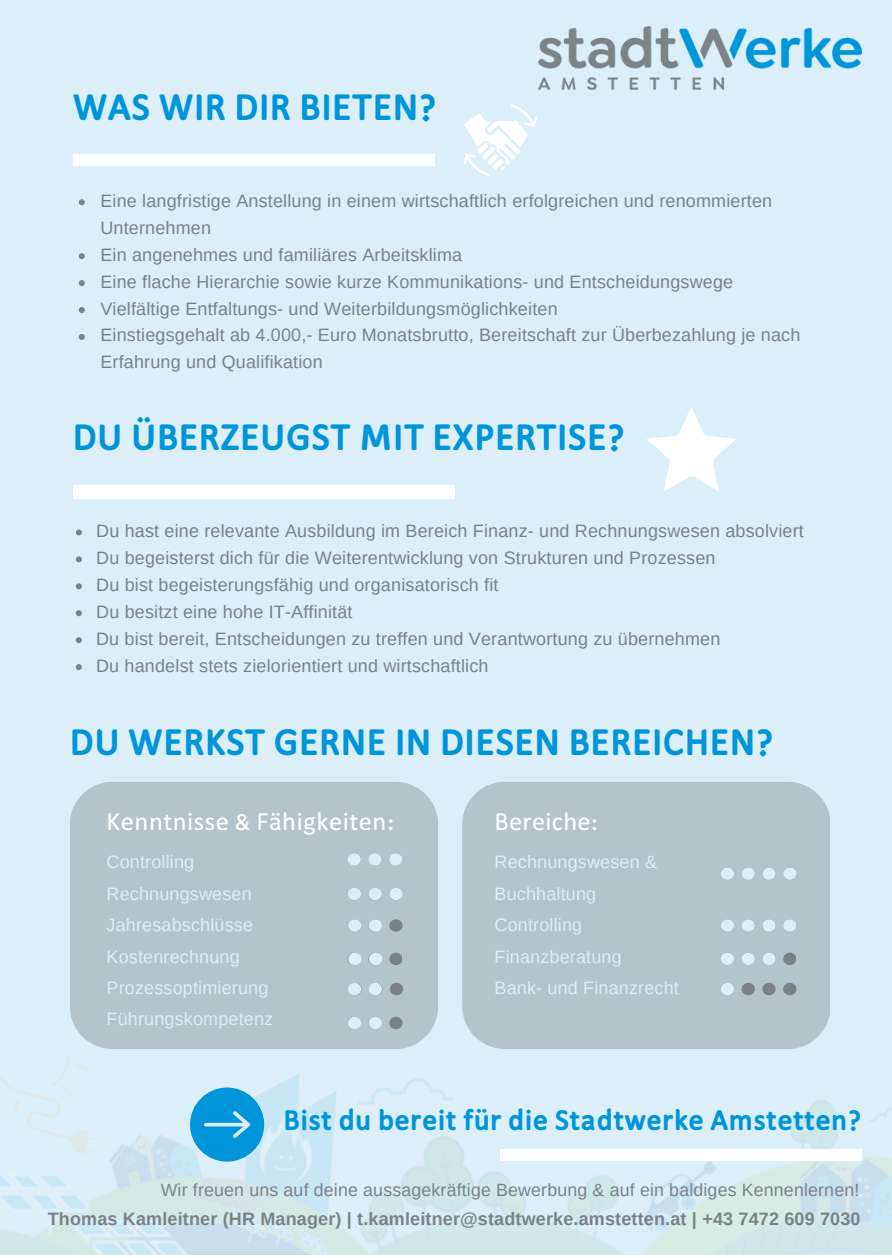
<style>
.page{position:relative;width:892px;height:1258px;background:#fff}
.page>*{position:absolute;margin:0;border:0;box-sizing:border-box;transform-origin:0 0}
.t1{font:700 39px "HS Gold";letter-spacing:.01em;color:#0095db}
.t2{font:700 30px "HS Gold";letter-spacing:.01em;color:#0095db}
.t3{font:27px "HS Gold";letter-spacing:.02em;color:#fff}
.t4{font:18px/27px "Arimo";letter-spacing:.01em;color:#7b8286}
.t5{font:18px/31.5px "Arimo";letter-spacing:.01em;color:#dceff9}
.t6{font:700 18px "Arimo";letter-spacing:.01em;color:#7b8286}
.t7{font:17.7px "Arimo";letter-spacing:.01em;color:#7b8286}
</style>
<div class="page">
<div style="left:0;top:0;width:891px;height:1255px;background:#dceff9"></div>
<img style="left:0;top:1057px;width:891px;height:198px">
<div style="left:73px;top:485px;width:381px;height:13px;background:#fff"></div>
<div style="left:73px;top:155px;width:361px;height:11px;background:#fff"></div>
<img style="left:538px;top:26px;width:323px;height:63px">
<svg style="left:190px;top:1087px;width:74px;height:74px"></svg>
<div style="left:499px;top:1149px;width:362px;height:11px;background:#fff"></div>
<div style="left:70px;top:782px;width:367px;height:267px;background:#b5c3cb"></div>
<div style="left:462px;top:782px;width:367px;height:267px;background:#b5c3cb"></div>
<svg style="left:389px;top:919px;width:13px;height:13px"></svg>
<svg style="left:389px;top:953px;width:13px;height:12px"></svg>
<svg style="left:390px;top:983px;width:13px;height:12px"></svg>
<svg style="left:389px;top:1017px;width:13px;height:12px"></svg>
<svg style="left:783px;top:953px;width:12px;height:12px"></svg>
<svg style="left:741px;top:983px;width:13px;height:12px"></svg>
<svg style="left:762px;top:983px;width:13px;height:12px"></svg>
<svg style="left:783px;top:983px;width:13px;height:12px"></svg>
<svg style="left:720px;top:983px;width:14px;height:12px"></svg>
<svg style="left:720px;top:953px;width:14px;height:12px"></svg>
<svg style="left:741px;top:953px;width:13px;height:12px"></svg>
<svg style="left:762px;top:953px;width:13px;height:12px"></svg>
<svg style="left:720px;top:919px;width:14px;height:13px"></svg>
<svg style="left:741px;top:919px;width:13px;height:13px"></svg>
<svg style="left:762px;top:919px;width:13px;height:13px"></svg>
<svg style="left:783px;top:919px;width:13px;height:13px"></svg>
<svg style="left:720px;top:867px;width:14px;height:13px"></svg>
<svg style="left:741px;top:867px;width:13px;height:13px"></svg>
<svg style="left:762px;top:867px;width:13px;height:13px"></svg>
<svg style="left:783px;top:867px;width:13px;height:13px"></svg>
<svg style="left:347px;top:853px;width:14px;height:12px"></svg>
<svg style="left:368px;top:853px;width:13px;height:12px"></svg>
<svg style="left:389px;top:853px;width:13px;height:12px"></svg>
<svg style="left:347px;top:888px;width:14px;height:12px"></svg>
<svg style="left:368px;top:888px;width:14px;height:12px"></svg>
<svg style="left:389px;top:888px;width:13px;height:12px"></svg>
<svg style="left:348px;top:919px;width:13px;height:13px"></svg>
<svg style="left:368px;top:919px;width:14px;height:13px"></svg>
<svg style="left:347px;top:953px;width:14px;height:12px"></svg>
<svg style="left:368px;top:953px;width:14px;height:12px"></svg>
<svg style="left:348px;top:983px;width:13px;height:12px"></svg>
<svg style="left:368px;top:983px;width:14px;height:12px"></svg>
<svg style="left:347px;top:1017px;width:14px;height:12px"></svg>
<svg style="left:368px;top:1017px;width:14px;height:12px"></svg>
<svg style="left:647px;top:407px;width:89px;height:84px"></svg>
<svg style="left:463px;top:104px;width:74px;height:72px"></svg>
<svg style="left:76px;top:529px;width:6px;height:6px"></svg>
<svg style="left:76px;top:556px;width:6px;height:6px"></svg>
<svg style="left:76px;top:583px;width:6px;height:6px"></svg>
<svg style="left:76px;top:610px;width:6px;height:6px"></svg>
<svg style="left:76px;top:637px;width:6px;height:6px"></svg>
<svg style="left:76px;top:664px;width:6px;height:6px"></svg>
<svg style="left:79px;top:199px;width:6px;height:6px"></svg>
<svg style="left:79px;top:253px;width:6px;height:6px"></svg>
<svg style="left:79px;top:280px;width:6px;height:6px"></svg>
<svg style="left:79px;top:307px;width:6px;height:6px"></svg>
<svg style="left:79px;top:334px;width:6px;height:6px"></svg>
<h1 class="t1" style="left:73px;top:90px;width:365px">WAS WIR DIR BIETEN?</h1>
<p class="t4" style="left:100px;top:187px;width:701px">Eine langfristige Anstellung in einem wirtschaftlich erfolgreichen und renommierten Unternehmen<br>Ein angenehmes und familiäres Arbeitsklima<br>Eine flache Hierarchie sowie kurze Kommunikations- und Entscheidungswege Vielfältige Entfaltungs- und Weiterbildungsmöglichkeiten<br>Einstiegsgehalt ab 4.000,- Euro Monatsbrutto, Bereitschaft zur Überbezahlung je nach Erfahrung und Qualifikation</p>
<h1 class="t1" style="left:73px;top:421px;width:553px">DU ÜBERZEUGST MIT EXPERTISE?</h1>
<p class="t4" style="left:96px;top:517px;width:709px">Du hast eine relevante Ausbildung im Bereich Finanz- und Rechnungswesen absolviert Du begeisterst dich für die Weiterentwicklung von Strukturen und Prozessen<br>Du bist begeisterungsfähig und organisatorisch fit<br>Du besitzt eine hohe IT-Affinität<br>Du bist bereit, Entscheidungen zu treffen und Verantwortung zu übernehmen<br>Du handelst stets zielorientiert und wirtschaftlich</p>
<h1 class="t1" style="left:70px;top:725px;width:705px">DU WERKST GERNE IN DIESEN BEREICHEN?</h1>
<h3 class="t3" style="left:107px;top:810px;width:289px">Kenntnisse &amp; Fähigkeiten:</h3>
<h3 class="t3" style="left:494px;top:810px;width:105px">Bereiche:</h3>
<p class="t5" style="left:107px;top:846px;width:168px">Controlling<br>Rechnungswesen<br>Jahresabschlüsse<br>Kostenrechnung<br>Prozessoptimierung<br>Führungskompetenz</p>
<p class="t5" style="left:494px;top:846px;width:186px">Rechnungswesen &amp;<br>Buchhaltung<br>Controlling<br>Finanzberatung<br>Bank- und Finanzrecht</p>
<h2 class="t2" style="left:283px;top:1108px;width:579px">Bist du bereit für die Stadtwerke Amstetten?</h2>
<p class="t7" style="left:161px;top:1180px;width:700px">Wir freuen uns auf deine aussagekräftige Bewerbung &amp; auf ein baldiges Kennenlernen!</p>
<p class="t6" style="left:48px;top:1208px;width:814px">Thomas Kamleitner (HR Manager) | t.kamleitner@stadtwerke.amstetten.at | +43 7472 609 7030</p>
</div>
